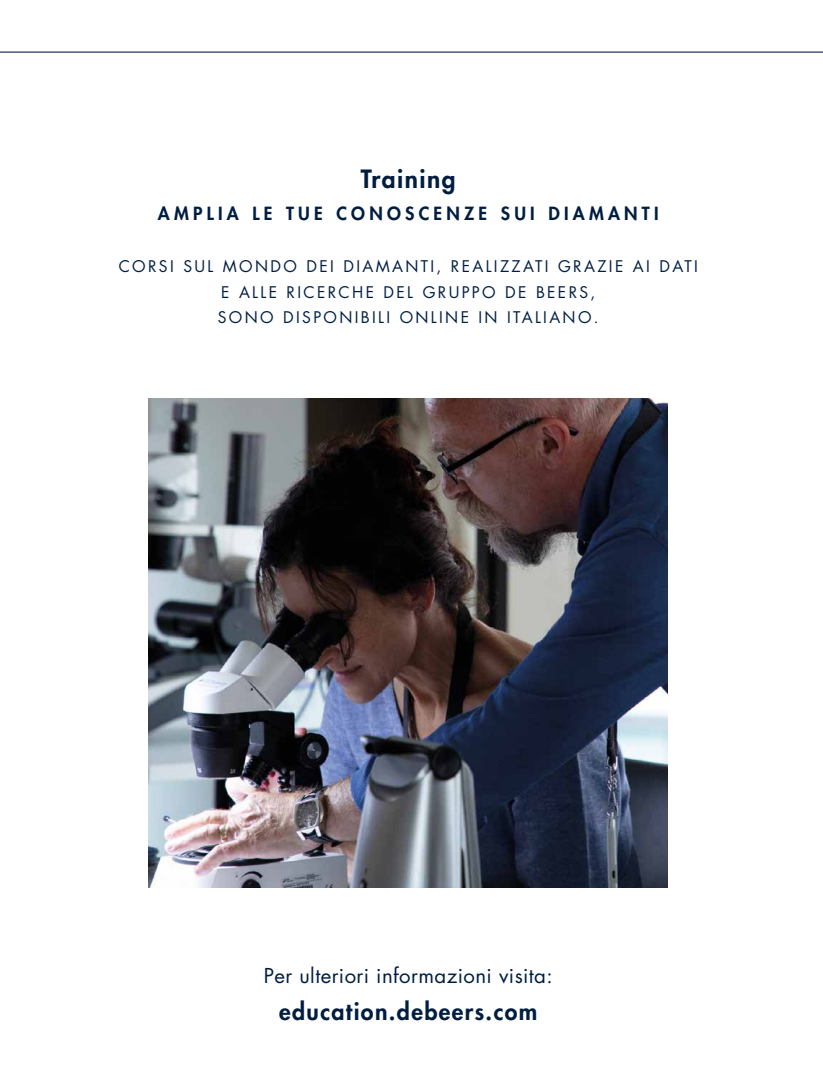
<style>
.page{position:relative;width:823px;height:1078px;background:#fff}
.page>*{position:absolute;margin:0;border:0;box-sizing:border-box;transform-origin:0 0}
.t1{font:800 24.5px "Futura Std";letter-spacing:.06em;color:#011e41}
.t2{font:800 23.1px "Futura Std";letter-spacing:.06em;color:#011e41}
.t3{font:20px "Futura Std";letter-spacing:.02em;color:#011e41}
.t4{font:800 17.7px "Futura Std";letter-spacing:.24em;color:#011e41}
.t5{font:15.6px/25.8px "Futura Std";letter-spacing:.15em;color:#011e41;text-align:center}
</style>
<div class="page">
<img style="left:149px;top:398px;width:518px;height:489px">
<hr style="left:0;top:52px;width:822px;height:1px;background:#011e41">
<h1 class="t1" style="left:360px;top:163px;width:96px">Training</h1>
<p class="t4" style="left:158px;top:202px;width:502px">AMPLIA LE TUE CONOSCENZE SUI DIAMANTI</p>
<p class="t5" style="left:119px;top:253px;width:580px">CORSI SUL MONDO DEI DIAMANTI, REALIZZATI GRAZIE AI DATI<br>E ALLE RICERCHE DEL GRUPPO DE BEERS,<br>SONO DISPONIBILI ONLINE IN ITALIANO.</p>
<p class="t3" style="left:264px;top:962px;width:290px">Per ulteriori informazioni visita:</p>
<h2 class="t2" style="left:279px;top:996px;width:259px">education.debeers.com</h2>
</div>
